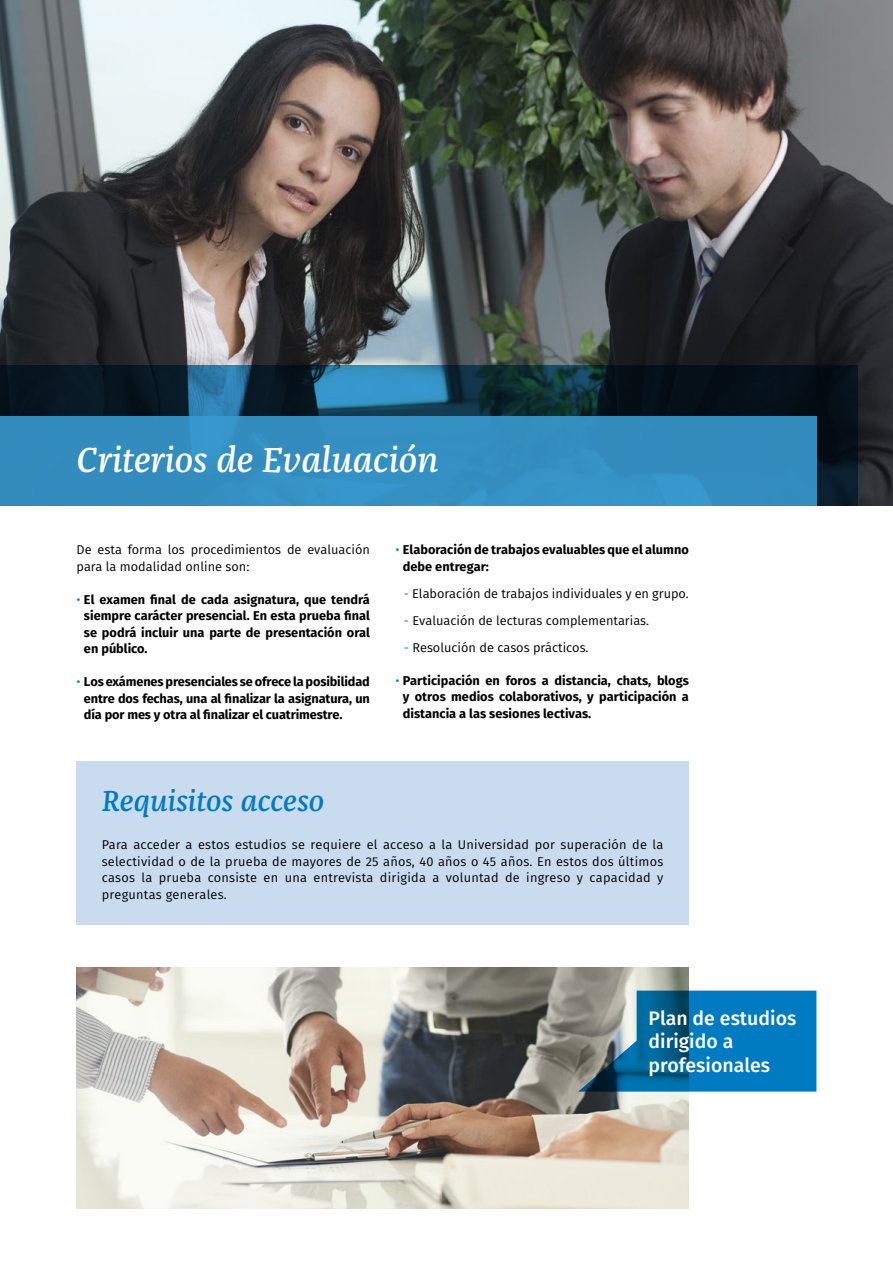
<style>
.page{position:relative;width:893px;height:1263px;background:#fff}
.page>*{position:absolute;margin:0;border:0;box-sizing:border-box;transform-origin:0 0}
.t1{font:italic 500 36px "Franziska Pro";color:#fff}
.t2{font:italic 500 30px "Franziska Pro";color:#007bc0}
.t3{font:500 19.5px/23.4px "Fira Sans";color:#fff}
.t4{font:700 12.75px/16.5px "Fira Sans";color:#000;text-align:justify}
.t5{font:12.75px/16.5px "Fira Sans";color:#000;text-align:justify}
.s1{font-weight:400;color:#007bc0}
.s2{color:#007bc0}
</style>
<div class="page">
<img style="left:0;top:0;width:893px;height:506px">
<hr style="left:0;top:91px;width:1px;height:140px;background:#fff">
<svg style="left:0;top:365px;width:858px;height:141px;background:#26688d"></svg>
<div style="left:77px;top:761px;width:612px;height:164px;background:#c9dbee"></div>
<img style="left:77px;top:967px;width:612px;height:242px">
<svg style="left:578px;top:990px;width:238px;height:101px;background:#1e79a9"></svg>
<h1 class="t1" style="left:77px;top:438px;width:363px">Criterios de Evaluación</h1>
<p class="t5" style="left:77px;top:541px;width:295px">De esta forma los procedimientos de evaluación para la modalidad online son:</p>
<p class="t4" style="left:84px;top:590px;width:287px;text-indent:-7px"><span class="s1">•</span> El examen final de cada asignatura, que tendrá siempre carácter presencial. En esta prueba final se podrá incluir una parte de presentación oral en público.</p>
<p class="t4" style="left:84px;top:672px;width:287px;text-indent:-7px"><span class="s1">•</span> Los exámenes presenciales se ofrece la posibilidad entre dos fechas, una al finalizar la asignatura, un día por mes y otra al finalizar el cuatrimestre.</p>
<p class="t4" style="left:403px;top:540px;width:287px;text-indent:-7px"><span class="s1">•</span> Elaboración de trabajos evaluables que el alumno debe entregar:</p>
<p class="t5" style="left:404px;top:585px;width:286px"><span class="s2">-</span> Elaboración de trabajos individuales y en grupo.</p>
<p class="t5" style="left:404px;top:612px;width:247px"><span class="s2">-</span> Evaluación de lecturas complementarias.</p>
<p class="t5" style="left:404px;top:639px;width:186px"><span class="s2">-</span> Resolución de casos prácticos.</p>
<p class="t4" style="left:403px;top:671px;width:287px;text-indent:-7px"><span class="s1">•</span> Participación en foros a distancia, chats, blogs y otros medios colaborativos, y participación a distancia a las sesiones lectivas.</p>
<h2 class="t2" style="left:102px;top:782px;width:224px">Requisitos acceso</h2>
<p class="t5" style="left:102px;top:836px;width:563px">Para acceder a estos estudios se requiere el acceso a la Universidad por superación de la selectividad o de la prueba de mayores de 25 años, 40 años o 45 años. En estos dos últimos casos la prueba consiste en una entrevista dirigida a voluntad de ingreso y capacidad y preguntas generales.</p>
<h3 class="t3" style="left:648px;top:1005px;width:149px">Plan de estudios dirigido a profesionales</h3>
</div>
